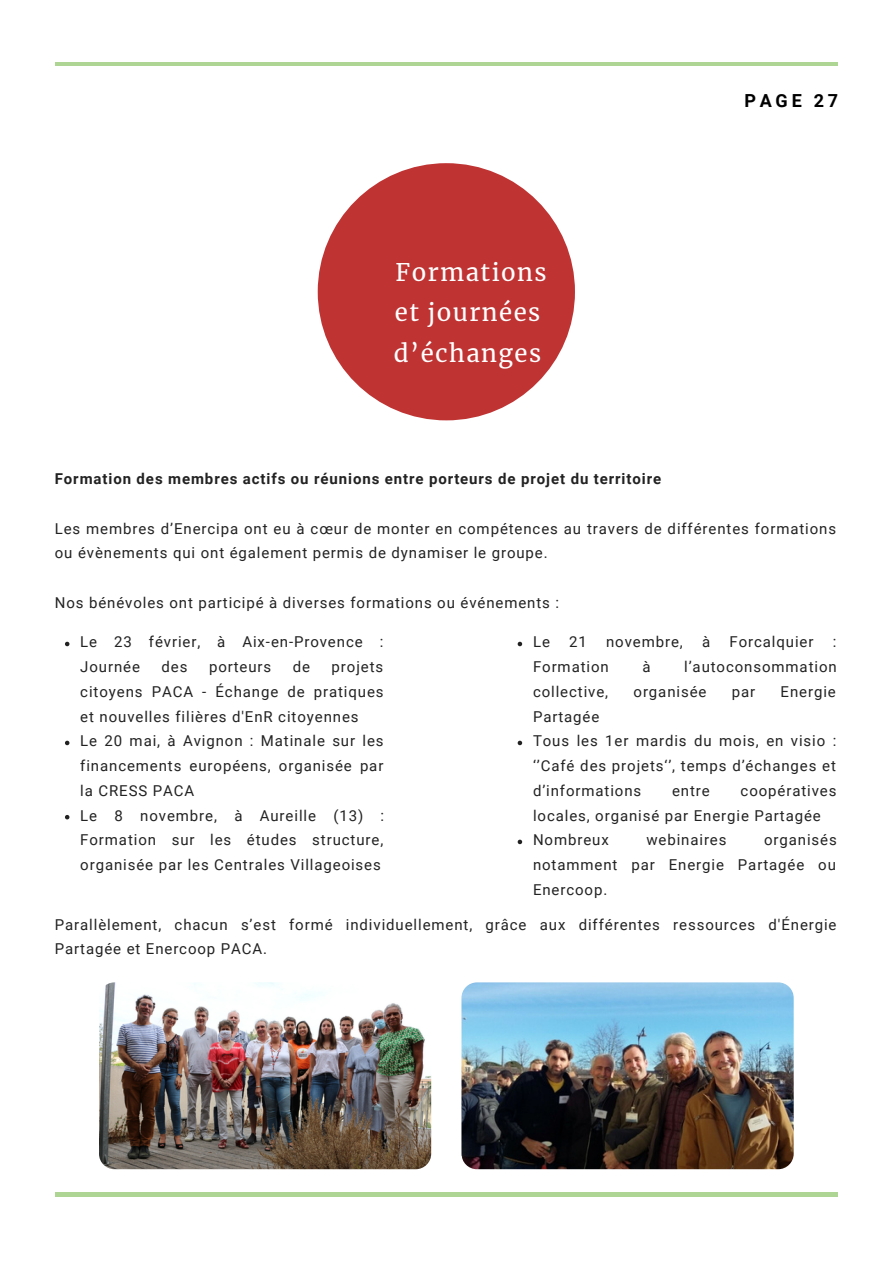
<style>
.page{position:relative;width:893px;height:1264px;background:#fff}
.page>*{position:absolute;margin:0;border:0;box-sizing:border-box;transform-origin:0 0}
.t1{font:24px/40.5px "Merriweather";letter-spacing:.06em;color:#fff}
.t2{font:700 18px "Roboto";letter-spacing:.21em;color:#000}
.t3{font:15px/24.8px "Roboto";letter-spacing:.06em;color:#222;text-align:justify}
.t4{font:700 15px "Roboto";letter-spacing:.06em;color:#222}
</style>
<div class="page">
<hr style="left:55px;top:62px;width:782px;height:4px;background:#afd595">
<hr style="left:55px;top:1192px;width:782px;height:4px;background:#afd595">
<div style="left:318px;top:163px;width:257px;height:257px;background:#bf3333;border-radius:50%"></div>
<img style="left:99px;top:982px;width:332px;height:187px;border-radius:15px">
<img style="left:461px;top:982px;width:332px;height:187px;border-radius:15px">
<svg style="left:65px;top:641px;width:4px;height:5px"></svg>
<svg style="left:65px;top:740px;width:4px;height:5px"></svg>
<svg style="left:65px;top:815px;width:4px;height:4px"></svg>
<svg style="left:517px;top:641px;width:5px;height:5px"></svg>
<svg style="left:517px;top:740px;width:5px;height:5px"></svg>
<svg style="left:517px;top:839px;width:5px;height:5px"></svg>
<p class="t1" style="left:395px;top:252px;width:152px">Formations</p>
<p class="t1" style="left:394px;top:292px;width:149px">et journées d’échanges</p>
<p class="t2" style="left:744px;top:90px;width:95px">PAGE 27</p>
<p class="t4" style="left:55px;top:470px;width:607px">Formation des membres actifs ou réunions entre porteurs de projet du territoire</p>
<p class="t3" style="left:55px;top:516px;width:782px">Les membres d’Enercipa ont eu à cœur de monter en compétences au travers de différentes formations ou évènements qui ont également permis de dynamiser le groupe.</p>
<p class="t3" style="left:55px;top:590px;width:505px">Nos bénévoles ont participé à diverses formations ou événements :</p>
<p class="t3" style="left:80px;top:630px;width:304px">Le 23 février, à Aix-en-Provence :<br>Journée</p>
<p class="t3" style="left:161px;top:654px;width:27px">des</p>
<p class="t3" style="left:209px;top:654px;width:64px">porteurs</p>
<p class="t3" style="left:293px;top:654px;width:19px">de</p>
<p class="t3" style="left:80px;top:654px;width:305px;text-indent:251px">projets citoyens PACA - Échange de pratiques et nouvelles filières d'EnR citoyennes</p>
<p class="t3" style="left:80px;top:728px;width:305px">Le 20 mai, à Avignon : Matinale sur les financements européens, organisée par la CRESS PACA</p>
<p class="t3" style="left:80px;top:803px;width:305px">Le 8 novembre, à Aureille (13) :<br>Formation sur les études structure, organisée par les Centrales Villageoises</p>
<p class="t3" style="left:533px;top:630px;width:18px">Le</p>
<p class="t3" style="left:569px;top:630px;width:19px">21</p>
<p class="t3" style="left:606px;top:630px;width:78px">novembre,</p>
<p class="t3" style="left:702px;top:630px;width:10px">à</p>
<p class="t3" style="left:729px;top:630px;width:85px">Forcalquier</p>
<p class="t3" style="left:832px;top:630px;width:5px">:</p>
<p class="t3" style="left:533px;top:654px;width:77px">Formation</p>
<p class="t3" style="left:642px;top:654px;width:10px">à</p>
<p class="t3" style="left:684px;top:654px;width:154px">l’autoconsommation</p>
<p class="t3" style="left:533px;top:679px;width:77px">collective,</p>
<p class="t3" style="left:633px;top:679px;width:74px">organisée</p>
<p class="t3" style="left:731px;top:679px;width:25px">par</p>
<p class="t3" style="left:780px;top:679px;width:57px">Energie</p>
<p class="t3" style="left:533px;top:704px;width:68px">Partagée</p>
<p class="t3" style="left:533px;top:728px;width:305px">Tous les 1er mardis du mois, en visio : ‘’Café des projets‘’, temps d’échanges et d’informations</p>
<p class="t3" style="left:533px;top:778px;width:305px;text-indent:207px">coopératives locales, organisé par Energie Partagée</p>
<p class="t3" style="left:533px;top:827px;width:77px">Nombreux</p>
<p class="t3" style="left:646px;top:827px;width:82px">webinaires</p>
<p class="t3" style="left:672px;top:778px;width:39px">entre</p>
<p class="t3" style="left:533px;top:827px;width:305px;text-indent:231px">organisés notamment par Energie Partagée ou Enercoop.</p>
<p class="t3" style="left:55px;top:912px;width:783px">Parallèlement, chacun s’est formé individuellement, grâce aux différentes ressources d'Énergie<br>Partagée et Enercoop PACA.</p>
</div>
